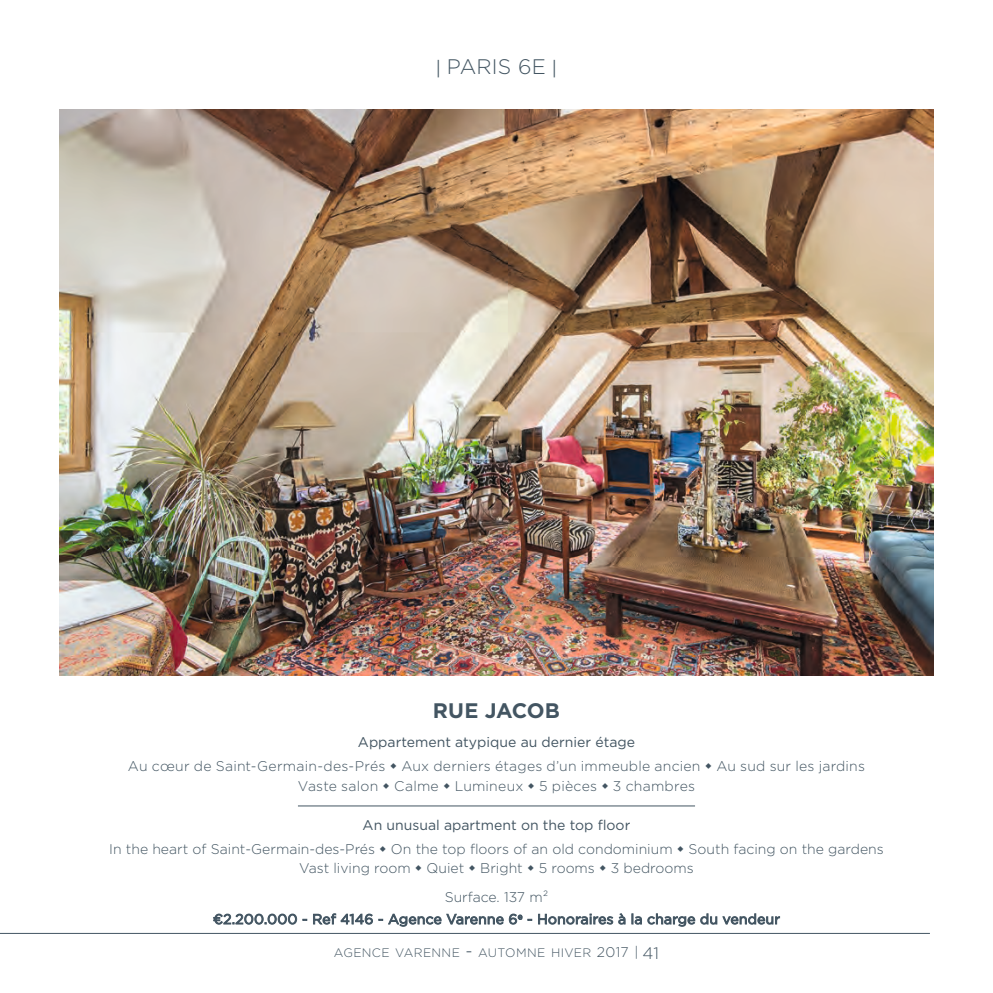
<style>
.page{position:relative;width:993px;height:993px;background:#fff}
.page>*{position:absolute;margin:0;border:0;box-sizing:border-box;transform-origin:0 0}
.t1{font:300 21px "Gotham";letter-spacing:.01em;color:#435562}
.t2{font:700 21px "Gotham";letter-spacing:-.01em;color:#435562}
.t3{font:300 14px/19.2px "Gotham";color:#435562;text-align:center}
.t4{font:14px "Gotham";color:#435562}
.t5{font:300 12.25px "Gotham";letter-spacing:.025em;color:#435562}
.s1{font-family:"Helvetica";font-size:17.5px}
.s2{font-size:17.5px}
.s3{font-size:14px}
.s4{font-size:16.62px}
</style>
<div class="page">
<hr style="left:0;top:932px;width:929px;height:1px;background:#435562">
<img style="left:60px;top:109px;width:873px;height:566px">
<hr style="left:298px;top:805px;width:396px;height:1px;background:#435562">
<svg style="left:213px;top:913px;width:84px;height:11px"></svg>
<svg style="left:313px;top:913px;width:59px;height:11px"></svg>
<svg style="left:388px;top:913px;width:115px;height:13px"></svg>
<svg style="left:509px;top:913px;width:22px;height:11px"></svg>
<svg style="left:538px;top:913px;width:74px;height:11px"></svg>
<svg style="left:618px;top:913px;width:7px;height:11px"></svg>
<svg style="left:631px;top:913px;width:10px;height:11px"></svg>
<svg style="left:647px;top:913px;width:47px;height:13px"></svg>
<svg style="left:700px;top:913px;width:16px;height:11px"></svg>
<svg style="left:722px;top:913px;width:57px;height:11px"></svg>
<p class="t1" style="left:436px;top:54px;width:121px"><span class="s1">|</span> PARIS 6E <span class="s1">|</span></p>
<p class="t2" style="left:433px;top:697px;width:128px">RUE JACOB</p>
<p class="t4" style="left:358px;top:733px;width:278px">Appartement atypique au dernier étage</p>
<p class="t3" style="left:128px;top:756px;width:738px">Au cœur de Saint-Germain-des-Prés Aux derniers étages d’un immeuble ancien Au sud sur les jardins<br>Vaste salon Calme Lumineux 5 pièces 3 chambres</p>
<p class="t4" style="left:362px;top:816px;width:269px">An unusual apartment on the top floor</p>
<p class="t3" style="left:109px;top:838px;width:775px">In the heart of Saint-Germain-des-Prés On the top floors of an old condominium South facing on the gardens<br>Vast living room Quiet Bright 5 rooms 3 bedrooms</p>
<p class="t3" style="left:444px;top:886px;width:105px">Surface. 137 m²</p>
<p class="t5" style="left:333px;top:944px;width:327px">AGENCE VARENNE <span class="s2">-</span> AUTOMNE HIVER <span class="s3">2017 |</span> <span class="s4">41</span></p>
</div>
